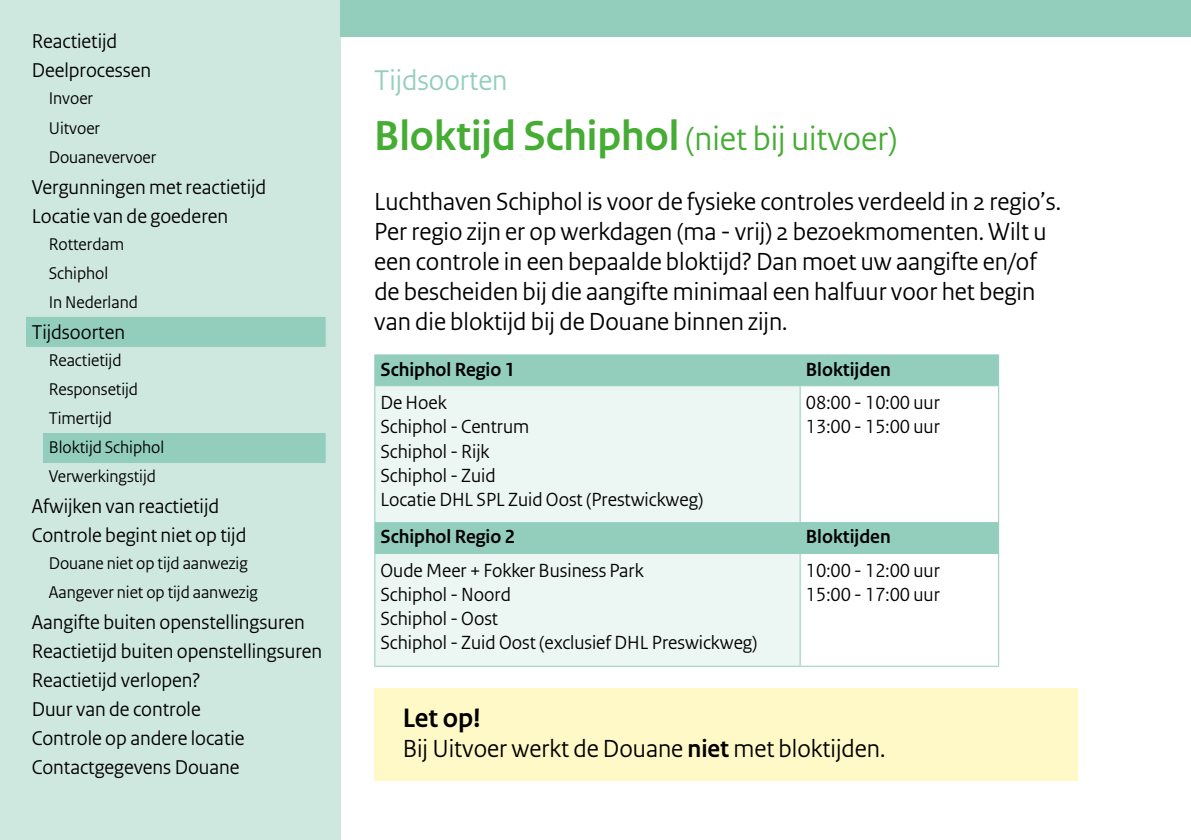
<style>
.page{position:relative;width:1191px;height:840px;background:#fff}
.page>*{position:absolute;margin:0;border:0;box-sizing:border-box;transform-origin:0 0}
.t1{font:700 44px "Rijksoverheid Sans Heading";color:#45ac34}
.t2{font:30px "Rijksoverheid Sans Heading";color:#93cebd}
.t3{font:700 28px "Rijksoverheid Sans Heading";color:#000}
.t4{font:26px/30px "Rijksoverheid Sans Heading";color:#000}
.t5{font:21px/29px "Rijksoverheid Sans Heading";color:#000}
.t6{font:20px/24px "Rijksoverheid Sans Heading";color:#000}
.t7{font:700 20px "Rijksoverheid Sans Heading";color:#000}
.t8{font:17.8px/29px "Rijksoverheid Sans Heading";color:#000}
.s1{font-weight:400;font-size:35.2px}
.s2{font-weight:700}
</style>
<div class="page">
<div style="left:0;top:0;width:340px;height:839px;background:#cfe8df"></div>
<div style="left:340px;top:0;width:851px;height:36px;background:#93cebd"></div>
<div style="left:42px;top:432px;width:285px;height:32px;background:#93cebd;border:1px solid #cfe8df"></div>
<div style="left:25px;top:316px;width:302px;height:32px;background:#93cebd;border:1px solid #cfe8df"></div>
<div style="left:374px;top:688px;width:703px;height:45px;background:#fff9c7"></div>
<div style="left:374px;top:720px;width:703px;height:60px;background:#fff9c7"></div>
<svg style="left:375px;top:355px;width:623px;height:197px"></svg>
<svg style="left:375px;top:386px;width:424px;height:279px;background:#e2f1ed"></svg>
<hr style="left:799px;top:355px;width:1px;height:30px;background:#93cebd">
<hr style="left:799px;top:553px;width:1px;height:112px;background:#93cebd">
<hr style="left:374px;top:665px;width:426px;height:1px;background:#93cebd">
<hr style="left:800px;top:665px;width:199px;height:1px;background:#93cebd">
<hr style="left:998px;top:386px;width:1px;height:136px;background:#93cebd">
<hr style="left:998px;top:553px;width:1px;height:112px;background:#93cebd">
<hr style="left:374px;top:553px;width:1px;height:112px;background:#93cebd">
<hr style="left:374px;top:354px;width:426px;height:1px;background:#93cebd">
<hr style="left:374px;top:355px;width:1px;height:30px;background:#93cebd">
<hr style="left:800px;top:354px;width:199px;height:1px;background:#93cebd">
<hr style="left:998px;top:355px;width:1px;height:30px;background:#93cebd">
<hr style="left:800px;top:385px;width:199px;height:1px;background:#93cebd">
<hr style="left:800px;top:522px;width:199px;height:1px;background:#93cebd">
<svg style="left:998px;top:523px;width:1px;height:29px"></svg>
<hr style="left:800px;top:552px;width:199px;height:1px;background:#93cebd">
<hr style="left:374px;top:385px;width:426px;height:1px;background:#93cebd">
<hr style="left:374px;top:386px;width:1px;height:136px;background:#93cebd">
<hr style="left:799px;top:386px;width:1px;height:136px;background:#93cebd">
<hr style="left:374px;top:522px;width:426px;height:1px;background:#93cebd">
<svg style="left:374px;top:523px;width:1px;height:29px"></svg>
<svg style="left:799px;top:523px;width:1px;height:29px"></svg>
<hr style="left:374px;top:552px;width:426px;height:1px;background:#93cebd">
<p class="t5" style="left:32px;top:27px;width:121px">Reactietijd<br>Deelprocessen</p>
<p class="t8" style="left:49px;top:84px;width:109px">Invoer<br>Uitvoer<br>Douanevervoer</p>
<p class="t5" style="left:32px;top:172px;width:236px">Vergunningen met reactietijd<br>Locatie van de goederen</p>
<p class="t8" style="left:49px;top:229px;width:91px">Rotterdam<br>Schiphol<br>In Nederland</p>
<p class="t5" style="left:32px;top:317px;width:95px">Tijdsoorten</p>
<p class="t8" style="left:49px;top:345px;width:117px">Reactietijd<br>Responsetijd<br>Timertijd<br>Bloktijd Schiphol<br>Verwerkingstijd</p>
<p class="t5" style="left:32px;top:491px;width:216px">Afwijken van reactietijd<br>Controle begint niet op tijd</p>
<p class="t8" style="left:49px;top:548px;width:211px">Douane niet op tijd aanwezig<br>Aangever niet op tijd aanwezig</p>
<p class="t5" style="left:32px;top:607px;width:292px">Aangifte buiten openstellingsuren<br>Reactietijd buiten openstellingsuren<br>Reactietijd verlopen?<br>Duur van de controle<br>Controle op andere locatie<br>Contactgegevens Douane</p>
<p class="t2" style="left:374px;top:63px;width:135px">Tijdsoorten</p>
<h1 class="t1" style="left:374px;top:111px;width:525px">Bloktijd Schiphol <span class="s1">(niet bij uitvoer)</span></h1>
<p class="t4" style="left:374px;top:187px;width:688px">Luchthaven Schiphol is voor de fysieke controles verdeeld in 2 regio’s.<br>Per regio zijn er op werkdagen (ma - vrij) 2 bezoekmomenten. Wilt u een controle in een bepaalde bloktijd? Dan moet uw aangifte en/of de bescheiden bij die aangifte minimaal een halfuur voor het begin van die bloktijd bij de Douane binnen zijn.</p>
<p class="t7" style="left:380px;top:358px;width:136px">Schiphol Regio 1</p>
<p class="t7" style="left:806px;top:358px;width:86px">Bloktijden</p>
<p class="t6" style="left:380px;top:391px;width:324px">De Hoek<br>Schiphol - Centrum<br>Schiphol - Rijk<br>Schiphol - Zuid<br>Locatie DHL SPL Zuid Oost (Prestwickweg)</p>
<p class="t6" style="left:806px;top:391px;width:136px">08:00 - 10:00 uur<br>13:00 - 15:00 uur</p>
<p class="t7" style="left:380px;top:525px;width:136px">Schiphol Regio 2</p>
<p class="t7" style="left:806px;top:525px;width:86px">Bloktijden</p>
<p class="t6" style="left:380px;top:558px;width:378px">Oude Meer + Fokker Business Park<br>Schiphol - Noord<br>Schiphol - Oost<br>Schiphol - Zuid Oost (exclusief DHL Preswickweg)</p>
<p class="t6" style="left:806px;top:558px;width:136px">10:00 - 12:00 uur<br>15:00 - 17:00 uur</p>
<p class="t3" style="left:403px;top:701px;width:80px">Let op!</p>
<p class="t4" style="left:403px;top:733px;width:484px">Bij Uitvoer werkt de Douane <span class="s2">niet</span> met bloktijden.</p>
</div>
